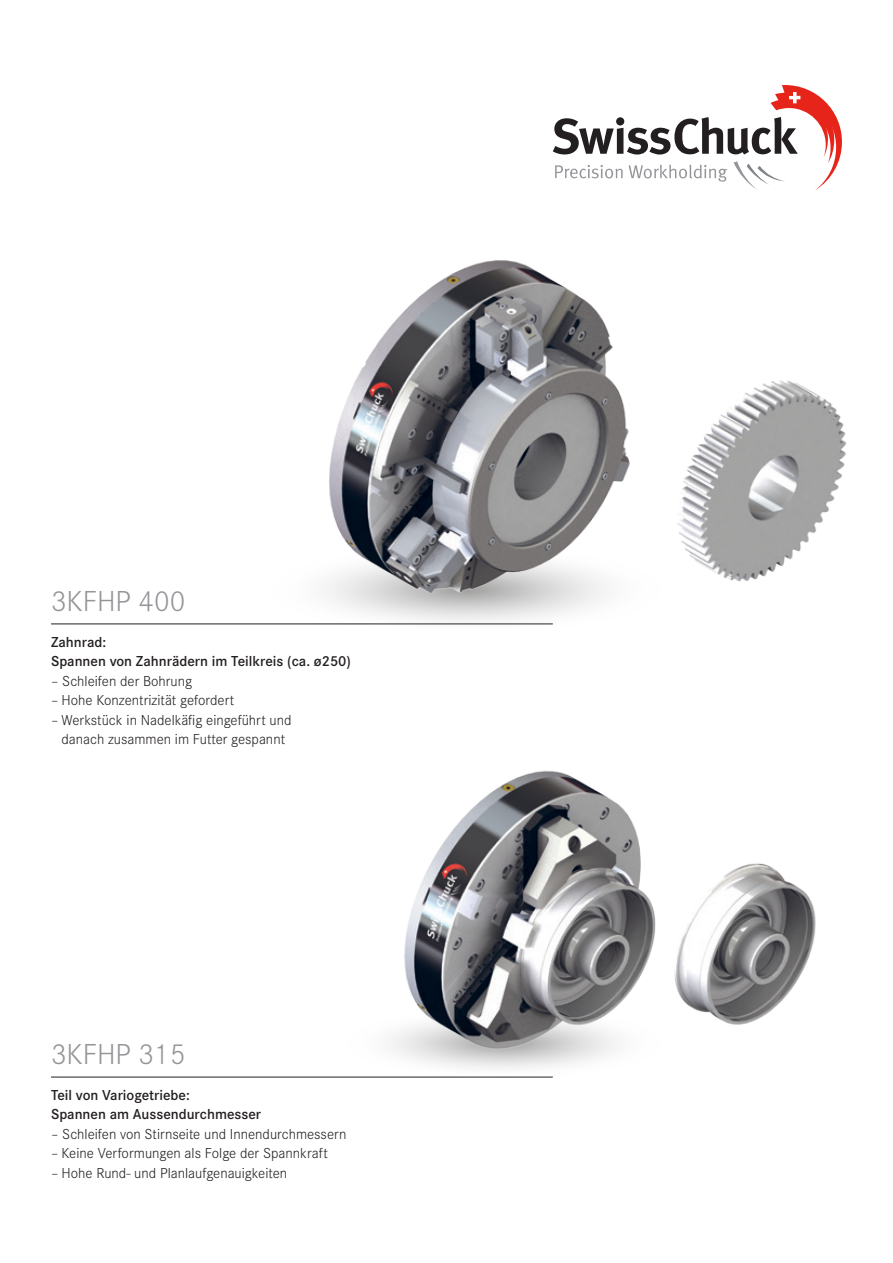
<style>
.page{position:relative;width:893px;height:1263px;background:#fff}
.page>*{position:absolute;margin:0;border:0;box-sizing:border-box;transform-origin:0 0}
.t1{font:300 30px "Corporate S";color:#939598}
.t2{font:300 15px/19.5px "Corporate S";color:#231f20;text-align:center}
.t3{font:600 15px/19.5px "Corporate S";color:#231f20}
</style>
<div class="page">
<svg style="left:553px;top:85px;width:289px;height:105px"></svg>
<svg style="left:337px;top:1053px;width:271px;height:24px"></svg>
<img style="left:390px;top:770px;width:245px;height:283px">
<svg style="left:260px;top:597px;width:338px;height:28px"></svg>
<img style="left:325px;top:260px;width:285px;height:337px">
<hr style="left:51px;top:623px;width:502px;height:1px;background:#231f20">
<hr style="left:51px;top:1077px;width:502px;height:1px;background:#231f20">
<img style="left:596px;top:828px;width:220px;height:225px">
<img style="left:598px;top:340px;width:249px;height:260px">
<h1 class="t1" style="left:51px;top:584px;width:136px">3KFHP 400</h1>
<p class="t3" style="left:51px;top:632px;width:301px">Zahnrad:<br>Spannen von Zahnrädern im Teilkreis (ca. ø250)</p>
<p class="t2" style="left:51px;top:671px;width:143px">– Schleifen der Bohrung</p>
<p class="t2" style="left:51px;top:691px;width:185px">– Hohe Konzentrizität gefordert</p>
<p class="t2" style="left:51px;top:710px;width:242px">– Werkstück in Nadelkäfig eingeführt und danach zusammen im Futter gespannt</p>
<h1 class="t1" style="left:51px;top:1037px;width:136px">3KFHP 315</h1>
<p class="t3" style="left:51px;top:1085px;width:212px">Teil von Variogetriebe:<br>Spannen am Aussendurchmesser</p>
<p class="t2" style="left:51px;top:1124px;width:297px">– Schleifen von Stirnseite und Innendurchmessern</p>
<p class="t2" style="left:51px;top:1144px;width:278px">– Keine Verformungen als Folge der Spannkraft</p>
<p class="t2" style="left:51px;top:1163px;width:238px">– Hohe Rund- und Planlaufgenauigkeiten</p>
</div>
